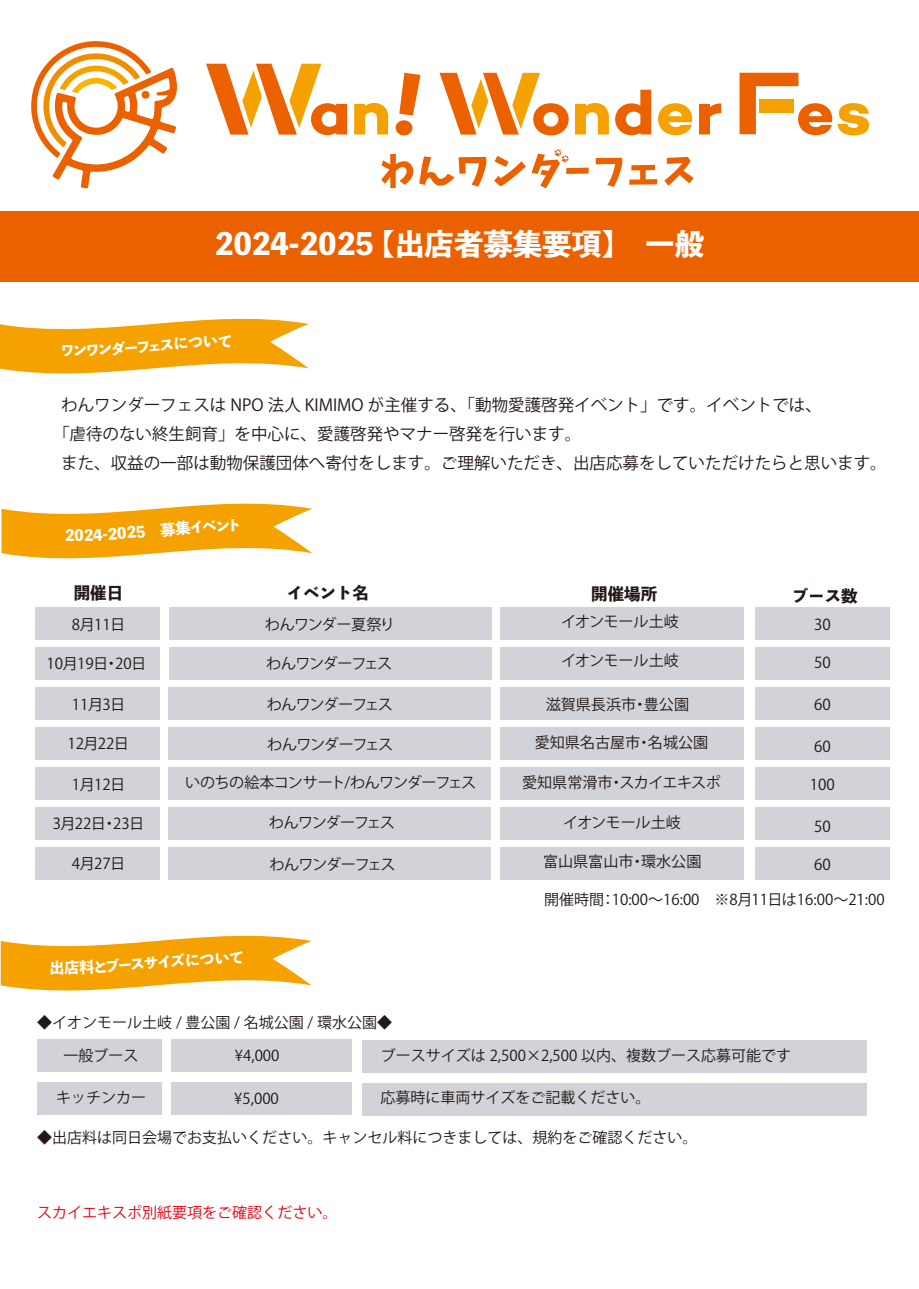
<style>
.page{position:relative;width:919px;height:1289px;background:#fff}
.page>*{position:absolute;margin:0;border:0;box-sizing:border-box;transform-origin:0 0}
.t1{font:800 29.4px "Toppan Bunkyu Midashi Gothic Std N";color:#fff}
.t2{font:16.5px "Koz Go Pr 6 N";color:#221815}
.t3{font:800 16.5px "Toppan Bunkyu Midashi Gothic Std N";color:#221815}
.t4{font:15.15px "Koz Go Pr 6 N";letter-spacing:-.02em;color:#221815}
.t5{font:15.15px "Koz Go Pr 6 N";letter-spacing:-.085em;color:#221815}
.t6{font:15.15px "Koz Go Pr 6 N";color:#221815}
.t7{font:15.15px "Koz Go Pr 6 N";letter-spacing:-.045em;color:#221815}
.t8{font:15px "Koz Go Pr 6 N";color:#221815}
.t9{font:15px "Koz Go Pr 6 N";color:#e60012}
.t10{font:800 15px "Toppan Bunkyu Midashi Gothic Std N";color:#fff}
</style>
<div class="page">
<svg style="left:31px;top:41px;width:146px;height:147px"></svg>
<div style="left:141px;top:91px;width:9px;height:8px;background:#eb6100;border-radius:50%"></div>
<svg style="left:381px;top:154px;width:32px;height:34px"></svg>
<svg style="left:419px;top:156px;width:67px;height:31px"></svg>
<svg style="left:595px;top:158px;width:27px;height:29px"></svg>
<svg style="left:629px;top:165px;width:28px;height:20px"></svg>
<svg style="left:664px;top:157px;width:29px;height:29px"></svg>
<svg style="left:494px;top:149px;width:94px;height:39px"></svg>
<svg style="left:354px;top:103px;width:34px;height:31px"></svg>
<svg style="left:395px;top:73px;width:25px;height:63px"></svg>
<svg style="left:206px;top:64px;width:141px;height:71px"></svg>
<svg style="left:575px;top:103px;width:34px;height:31px"></svg>
<svg style="left:615px;top:90px;width:36px;height:45px"></svg>
<svg style="left:658px;top:103px;width:34px;height:32px"></svg>
<svg style="left:699px;top:103px;width:22px;height:31px"></svg>
<svg style="left:439px;top:73px;width:129px;height:62px"></svg>
<svg style="left:739px;top:73px;width:130px;height:62px"></svg>
<div style="left:0;top:211px;width:918px;height:70px;background:#eb6100"></div>
<div style="left:35px;top:607px;width:124px;height:32px;background:#d2d3d8"></div>
<div style="left:35px;top:647px;width:124px;height:32px;background:#d2d3d8"></div>
<div style="left:35px;top:687px;width:124px;height:32px;background:#d2d3d8"></div>
<div style="left:35px;top:727px;width:124px;height:32px;background:#d2d3d8"></div>
<div style="left:35px;top:767px;width:124px;height:32px;background:#d2d3d8"></div>
<div style="left:35px;top:807px;width:124px;height:32px;background:#d2d3d8"></div>
<div style="left:35px;top:847px;width:124px;height:32px;background:#d2d3d8"></div>
<div style="left:169px;top:607px;width:323px;height:32px;background:#d2d3d8"></div>
<div style="left:169px;top:647px;width:323px;height:32px;background:#d2d3d8"></div>
<div style="left:168px;top:687px;width:323px;height:32px;background:#d2d3d8"></div>
<div style="left:168px;top:727px;width:323px;height:32px;background:#d2d3d8"></div>
<div style="left:168px;top:767px;width:323px;height:32px;background:#d2d3d8"></div>
<div style="left:168px;top:807px;width:323px;height:32px;background:#d2d3d8"></div>
<div style="left:168px;top:847px;width:323px;height:32px;background:#d2d3d8"></div>
<div style="left:500px;top:607px;width:243px;height:33px;background:#d2d3d8"></div>
<div style="left:500px;top:647px;width:243px;height:33px;background:#d2d3d8"></div>
<div style="left:500px;top:687px;width:243px;height:33px;background:#d2d3d8"></div>
<div style="left:500px;top:727px;width:243px;height:32px;background:#d2d3d8"></div>
<div style="left:500px;top:767px;width:243px;height:32px;background:#d2d3d8"></div>
<div style="left:500px;top:807px;width:243px;height:32px;background:#d2d3d8"></div>
<div style="left:500px;top:847px;width:243px;height:32px;background:#d2d3d8"></div>
<div style="left:755px;top:607px;width:134px;height:33px;background:#d2d3d8"></div>
<div style="left:755px;top:647px;width:134px;height:33px;background:#d2d3d8"></div>
<div style="left:754px;top:687px;width:135px;height:33px;background:#d2d3d8"></div>
<div style="left:754px;top:727px;width:135px;height:33px;background:#d2d3d8"></div>
<div style="left:754px;top:767px;width:135px;height:33px;background:#d2d3d8"></div>
<div style="left:754px;top:807px;width:135px;height:33px;background:#d2d3d8"></div>
<div style="left:754px;top:847px;width:135px;height:33px;background:#d2d3d8"></div>
<div style="left:37px;top:1039px;width:124px;height:32px;background:#d2d3d8"></div>
<div style="left:171px;top:1039px;width:181px;height:32px;background:#d2d3d8"></div>
<div style="left:37px;top:1082px;width:124px;height:32px;background:#d2d3d8"></div>
<div style="left:171px;top:1082px;width:181px;height:32px;background:#d2d3d8"></div>
<div style="left:362px;top:1039px;width:504px;height:33px;background:#d2d3d8"></div>
<div style="left:362px;top:1083px;width:504px;height:32px;background:#d2d3d8"></div>
<svg style="left:0;top:318px;width:308px;height:56px"></svg>
<svg style="left:2px;top:503px;width:310px;height:56px"></svg>
<svg style="left:1px;top:935px;width:310px;height:56px"></svg>
<p class="t10" style="left:123px;top:336px;width:52px;rotate:-5deg">ーフェス</p>
<h1 class="t1" style="left:215px;top:221px;width:491px">2024-2025 【出店者募集要項】　一般</h1>
<p class="t2" style="left:61px;top:395px;width:762px">わんワンダーフェスは NPO 法人 KIMIMO が主催する、「動物愛護啓発イベント」です。イベントでは、</p>
<p class="t2" style="left:53px;top:424px;width:529px">「虐待のない終生飼育」を中心に、愛護啓発やマナー啓発を行います。</p>
<p class="t2" style="left:61px;top:453px;width:826px">また、収益の一部は動物保護団体へ寄付をします。ご理解いただき、出店応募をしていただけたらと思います。</p>
<p class="t10" style="left:65px;top:524px;width:11px">2</p>
<p class="t3" style="left:74px;top:580px;width:51px">開催日</p>
<p class="t3" style="left:286px;top:580px;width:84px">イベント名</p>
<p class="t3" style="left:591px;top:581px;width:67px">開催場所</p>
<p class="t3" style="left:791px;top:583px;width:67px">ブース数</p>
<p class="t4" style="left:814px;top:615px;width:18px">30</p>
<p class="t4" style="left:814px;top:653px;width:18px">50</p>
<p class="t4" style="left:814px;top:695px;width:18px">60</p>
<p class="t4" style="left:814px;top:737px;width:18px">60</p>
<p class="t4" style="left:809px;top:775px;width:26px">100</p>
<p class="t4" style="left:814px;top:817px;width:18px">50</p>
<p class="t4" style="left:814px;top:856px;width:18px">60</p>
<p class="t4" style="left:561px;top:612px;width:119px">イオンモール土岐</p>
<p class="t4" style="left:561px;top:651px;width:119px">イオンモール土岐</p>
<p class="t6" style="left:545px;top:695px;width:145px">滋賀県長浜市・豊公園</p>
<p class="t6" style="left:534px;top:733px;width:175px">愛知県名古屋市・名城公園</p>
<p class="t4" style="left:522px;top:773px;width:200px">愛知県常滑市・スカイエキスポ</p>
<p class="t4" style="left:563px;top:814px;width:119px">イオンモール土岐</p>
<p class="t6" style="left:543px;top:852px;width:160px">富山県富山市・環水公園</p>
<p class="t8" style="left:544px;top:890px;width:342px">開催時間：10:00～16:00　※8月11日は16:00～21:00</p>
<p class="t4" style="left:265px;top:616px;width:131px">わんワンダー夏祭り</p>
<p class="t5" style="left:266px;top:655px;width:127px">わんワンダーフェス</p>
<p class="t5" style="left:267px;top:696px;width:127px">わんワンダーフェス</p>
<p class="t5" style="left:267px;top:735px;width:127px">わんワンダーフェス</p>
<p class="t7" style="left:185px;top:773px;width:292px">いのちの絵本コンサート/わんワンダーフェス</p>
<p class="t5" style="left:269px;top:814px;width:127px">わんワンダーフェス</p>
<p class="t5" style="left:269px;top:855px;width:127px">わんワンダーフェス</p>
<p class="t4" style="left:72px;top:615px;width:55px">8月11日</p>
<p class="t4" style="left:47px;top:654px;width:101px">10月19日・20日</p>
<p class="t4" style="left:72px;top:695px;width:55px">11月3日</p>
<p class="t4" style="left:67px;top:735px;width:63px">12月22日</p>
<p class="t4" style="left:72px;top:776px;width:55px">1月12日</p>
<p class="t4" style="left:53px;top:815px;width:93px">3月22日・23日</p>
<p class="t4" style="left:72px;top:855px;width:55px">4月27日</p>
<p class="t10" style="left:129px;top:953px;width:57px;rotate:-5deg">スサイズ</p>
<p class="t8" style="left:37px;top:1013px;width:356px">◆イオンモール土岐 / 豊公園 / 名城公園 / 環水公園◆</p>
<p class="t8" style="left:64px;top:1047px;width:77px">一般ブース</p>
<p class="t8" style="left:56px;top:1088px;width:92px">キッチンカー</p>
<p class="t8" style="left:381px;top:1047px;width:412px">ブースサイズは 2,500×2,500 以内、複数ブース応募可能です</p>
<p class="t8" style="left:235px;top:1047px;width:46px">¥4,000</p>
<p class="t8" style="left:234px;top:1090px;width:46px">¥5,000</p>
<p class="t8" style="left:380px;top:1088px;width:271px">応募時に車両サイズをご記載ください。</p>
<p class="t8" style="left:37px;top:1128px;width:662px">◆出店料は同日会場でお支払いください。キャンセル料につきましては、規約をご確認ください。</p>
<p class="t9" style="left:37px;top:1204px;width:302px">スカイエキスポ別紙要項をご確認ください。</p>
</div>
